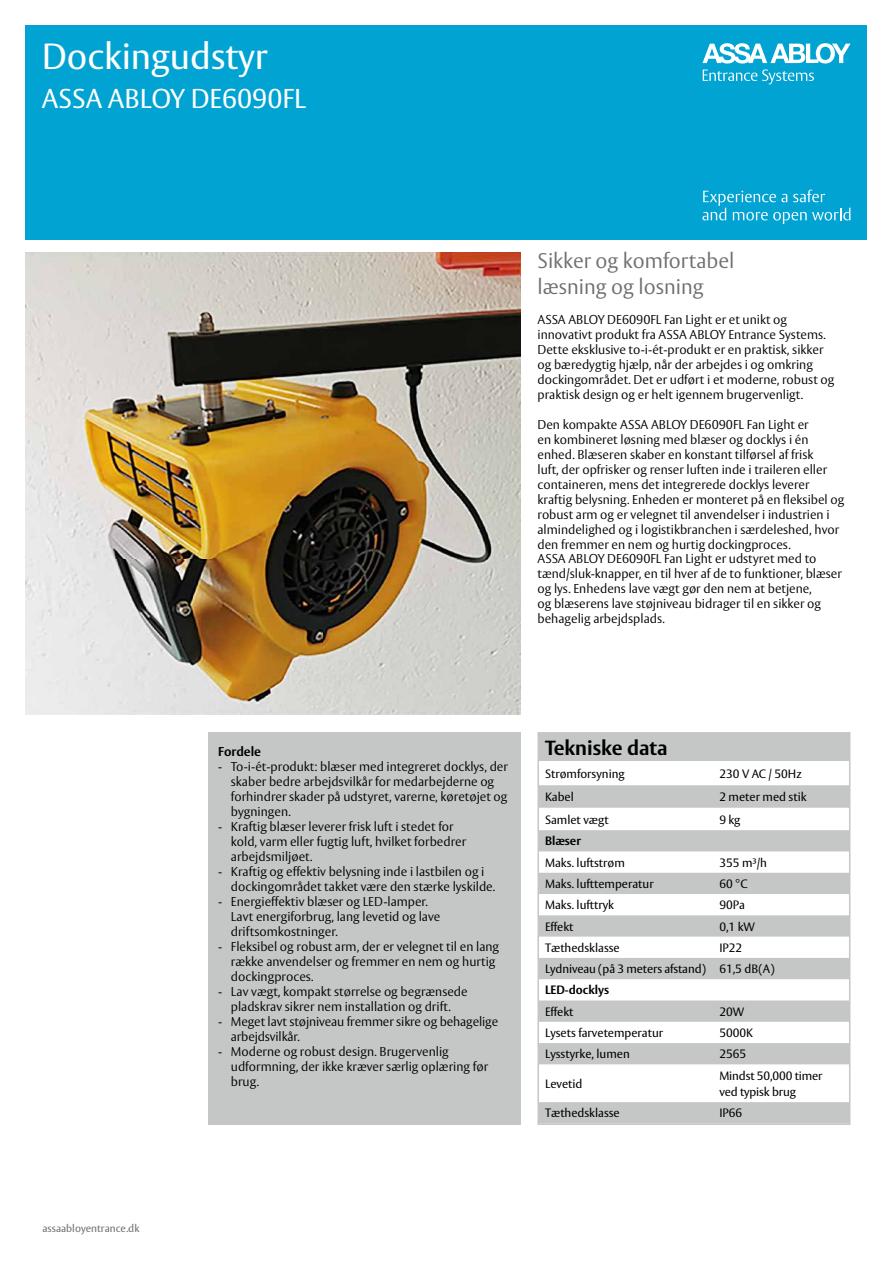
<style>
.page{position:relative;width:893px;height:1263px;background:#fff}
.page>*{position:absolute;margin:0;border:0;box-sizing:border-box;transform-origin:0 0}
.t1{font:36px "ASSA Vesta";color:#fff}
.t2{font:27px "ASSA Vesta";color:#fff}
.t3{font:300 21px/25.2px "ASSA Vesta";color:#6f6f6e}
.t4{font:700 20.25px "ASSA Vesta";color:#000}
.t5{font:300 12.75px/15px "ASSA Vesta";color:#000}
.t6{font:700 12.75px "ASSA Vesta";color:#000}
.t7{font:12px/21.3px "ASSA Vesta";color:#000}
.t8{font:700 12px "ASSA Vesta";color:#000}
.t9{font:10.5px "ASSA Vesta";color:#6f6f6e}
</style>
<div class="page">
<div style="left:25px;top:25px;width:842px;height:215px;background:#00a3d2"></div>
<svg style="left:702px;top:43px;width:148px;height:41px"></svg>
<svg style="left:702px;top:190px;width:148px;height:34px"></svg>
<img style="left:25px;top:252px;width:495px;height:462px">
<svg style="left:537px;top:732px;width:313px;height:393px"></svg>
<div style="left:207px;top:732px;width:313px;height:393px;background:#c5c6c6"></div>
<h1 class="t1" style="left:42px;top:35px;width:228px">Dockingudstyr</h1>
<h2 class="t2" style="left:42px;top:82px;width:266px">ASSA ABLOY DE6090FL</h2>
<p class="t9" style="left:43px;top:1222px;width:98px">assaabloyentrance.dk</p>
<h3 class="t3" style="left:537px;top:249px;width:198px">Sikker og komfortabel læsning og losning</h3>
<p class="t5" style="left:537px;top:312px;width:298px">ASSA ABLOY DE6090FL Fan Light er et unikt og innovativt produkt fra ASSA ABLOY Entrance Systems.<br>Dette eksklusive to-i-ét-produkt er en praktisk, sikker og bæredygtig hjælp, når der arbejdes i og omkring dockingområdet. Det er udført i et moderne, robust og praktisk design og er helt igennem brugervenligt.</p>
<p class="t5" style="left:537px;top:417px;width:308px">Den kompakte ASSA ABLOY DE6090FL Fan Light er<br>en kombineret løsning med blæser og docklys i én enhed. Blæseren skaber en konstant tilførsel af frisk<br>luft, der opfrisker og renser luften inde i traileren eller containeren, mens det integrerede docklys leverer kraftig belysning. Enheden er monteret på en fleksibel og robust arm og er velegnet til anvendelser i industrien i almindelighed og i logistikbranchen i særdeleshed, hvor den fremmer en nem og hurtig dockingproces.<br>ASSA ABLOY DE6090FL Fan Light er udstyret med to tænd/sluk-knapper, en til hver af de to funktioner, blæser og lys. Enhedens lave vægt gør den nem at betjene,<br>og blæserens lave støjniveau bidrager til en sikker og behagelig arbejdsplads.</p>
<p class="t6" style="left:218px;top:744px;width:44px">Fordele</p>
<p class="t5" style="left:231px;top:760px;width:279px;text-indent:-13px">- To-i-ét-produkt: blæser med integreret docklys, der skaber bedre arbejdsvilkår for medarbejderne og forhindrer skader på udstyret, varerne, køretøjet og bygningen.</p>
<p class="t5" style="left:231px;top:820px;width:237px;text-indent:-13px">- Kraftig blæser leverer frisk luft i stedet for kold, varm eller fugtig luft, hvilket forbedrer arbejdsmiljøet.</p>
<p class="t5" style="left:231px;top:865px;width:266px;text-indent:-13px">- Kraftig og effektiv belysning inde i lastbilen og i dockingområdet takket være den stærke lyskilde.</p>
<p class="t5" style="left:231px;top:895px;width:211px;text-indent:-13px">- Energieffektiv blæser og LED-lamper.<br>Lavt energiforbrug, lang levetid og lave driftsomkostninger.</p>
<p class="t5" style="left:231px;top:940px;width:270px;text-indent:-13px">- Fleksibel og robust arm, der er velegnet til en lang række anvendelser og fremmer en nem og hurtig dockingproces.</p>
<p class="t5" style="left:218px;top:985px;width:251px;text-align:center">- Lav vægt, kompakt størrelse og begrænsede pladskrav sikrer nem installation og drift.</p>
<p class="t5" style="left:231px;top:1015px;width:269px;text-indent:-13px">- Meget lavt støjniveau fremmer sikre og behagelige arbejdsvilkår.</p>
<p class="t5" style="left:231px;top:1044px;width:259px;text-indent:-13px">- Moderne og robust design. Brugervenlig udformning, der ikke kræver særlig oplæring før brug.</p>
<h3 class="t4" style="left:545px;top:736px;width:124px">Tekniske data</h3>
<p class="t7" style="left:545px;top:763px;width:81px">Strømforsyning</p>
<p class="t7" style="left:719px;top:763px;width:84px">230 V AC / 50Hz</p>
<p class="t7" style="left:545px;top:787px;width:30px">Kabel</p>
<p class="t7" style="left:719px;top:787px;width:89px">2 meter med stik</p>
<p class="t7" style="left:545px;top:809px;width:65px">Samlet vægt</p>
<p class="t7" style="left:719px;top:809px;width:22px">9 kg</p>
<p class="t8" style="left:545px;top:834px;width:38px">Blæser</p>
<p class="t7" style="left:545px;top:852px;width:81px">Maks. luftstrøm</p>
<p class="t7" style="left:719px;top:852px;width:49px">355 m³/h</p>
<p class="t7" style="left:545px;top:874px;width:110px">Maks. lufttemperatur</p>
<p class="t7" style="left:719px;top:874px;width:30px">60 °C</p>
<p class="t7" style="left:545px;top:895px;width:71px">Maks. lufttryk</p>
<p class="t7" style="left:719px;top:895px;width:27px">90Pa</p>
<p class="t7" style="left:545px;top:916px;width:30px">Effekt</p>
<p class="t7" style="left:719px;top:916px;width:37px">0,1 kW</p>
<p class="t7" style="left:545px;top:937px;width:76px">Tæthedsklasse</p>
<p class="t7" style="left:545px;top:937px;width:231px;text-indent:174px">IP22<br>Lydniveau (på 3 meters afstand) 61,5 dB(A)</p>
<p class="t8" style="left:545px;top:983px;width:66px">LED-docklys</p>
<p class="t7" style="left:545px;top:1001px;width:30px">Effekt</p>
<p class="t7" style="left:719px;top:1001px;width:26px">20W</p>
<p class="t7" style="left:545px;top:1023px;width:120px">Lysets farvetemperatur</p>
<p class="t7" style="left:719px;top:1023px;width:35px">5000K</p>
<p class="t7" style="left:545px;top:1044px;width:86px">Lysstyrke, lumen</p>
<p class="t7" style="left:719px;top:1044px;width:28px">2565</p>
<p class="t7" style="left:545px;top:1073px;width:39px">Levetid</p>
<p class="t7" style="left:719px;top:1068px;width:105px;line-height:16.5px">Mindst 50,000 timer ved typisk brug</p>
<p class="t7" style="left:545px;top:1103px;width:76px">Tæthedsklasse</p>
<p class="t7" style="left:719px;top:1103px;width:24px">IP66</p>
</div>
